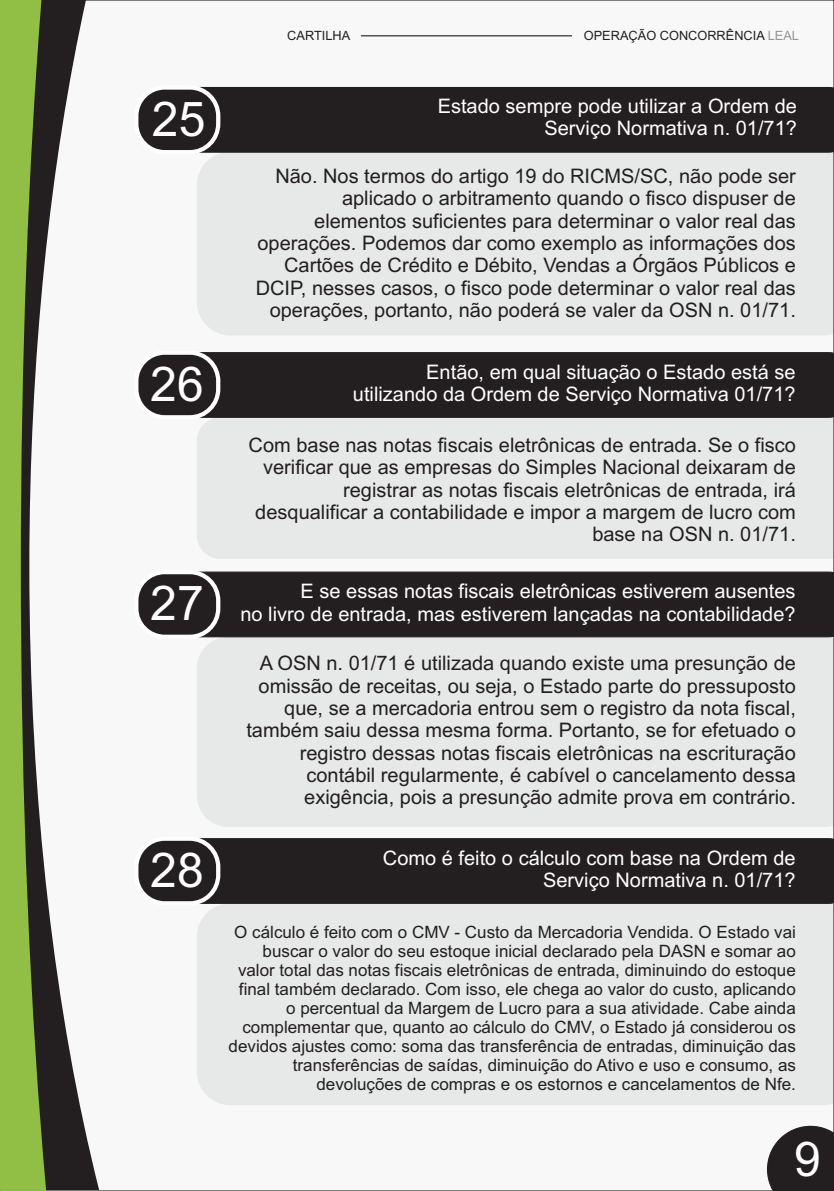
<style>
.page{position:relative;width:834px;height:1191px;background:#fff}
.page>*{position:absolute;margin:0;border:0;box-sizing:border-box;transform-origin:0 0}
.t1{font:48px "Arial";color:#fff}
.t2{font:20px/22.4px "Arial";color:#231f20;text-align:right}
.t3{font:20px/22.4px "Arial";color:#fff;text-align:right}
.t4{font:17px/19px "Arial";color:#231f20;text-align:right}
.t5{font:12.8px "Arial";color:#231f20}
.s1{color:#949698}
</style>
<div class="page">
<div style="left:0;top:0;width:833px;height:1191px;background:#f8f8f9"></div>
<svg style="left:767px;top:1125px;width:64px;height:64px;background:#3e3a3b"></svg>
<div style="left:197px;top:153px;width:634px;height:182px;background:#e7e8e8"></div>
<div style="left:201px;top:87px;width:630px;height:66px;background:#231f20"></div>
<div style="left:134px;top:85px;width:86px;height:69px;background:#231f20;border:4px solid #fff;border-radius:28px"></div>
<div style="left:197px;top:418px;width:634px;height:141px;background:#e7e8e8"></div>
<div style="left:201px;top:352px;width:630px;height:66px;background:#231f20"></div>
<div style="left:134px;top:350px;width:86px;height:69px;background:#231f20;border:4px solid #fff;border-radius:28px"></div>
<div style="left:197px;top:637px;width:634px;height:190px;background:#e7e8e8"></div>
<div style="left:201px;top:571px;width:630px;height:66px;background:#231f20"></div>
<div style="left:134px;top:570px;width:86px;height:69px;background:#231f20;border:4px solid #fff;border-radius:28px"></div>
<div style="left:197px;top:904px;width:634px;height:201px;background:#e7e8e8"></div>
<div style="left:201px;top:838px;width:630px;height:66px;background:#231f20"></div>
<div style="left:134px;top:836px;width:86px;height:69px;background:#231f20;border:4px solid #fff;border-radius:28px"></div>
<hr style="left:361px;top:35px;width:211px;height:1px;background:#231f20">
<svg style="left:46px;top:0;width:53px;height:1190px"></svg>
<svg style="left:0;top:0;width:46px;height:1190px;background:#819d53"></svg>
<p class="t5" style="left:287px;top:31px;width:64px">CARTILHA</p>
<p class="t5" style="left:583px;top:31px;width:217px">OPERAÇÃO CONCORRÊNCIA <span class="s1">LEAL</span></p>
<h1 class="t1" style="left:152px;top:101px;width:55px">25</h1>
<p class="t3" style="left:437px;top:97px;width:361px">Estado sempre pode utilizar a Ordem de<br>Serviço Normativa n. 01/71?</p>
<p class="t2" style="left:255px;top:166px;width:541px">Não. Nos termos do artigo 19 do RICMS/SC, não pode ser aplicado o arbitramento quando o fisco dispuser de elementos suficientes para determinar o valor real das operações. Podemos dar como exemplo as informações dos Cartões de Crédito e Débito, Vendas a Órgãos Públicos e DCIP, nesses casos, o fisco pode determinar o valor real das operações, portanto, não poderá se valer da OSN n. 01/71.</p>
<h1 class="t1" style="left:150px;top:366px;width:55px">26</h1>
<p class="t3" style="left:353px;top:362px;width:444px">Então, em qual situação o Estado está se utilizando da Ordem de Serviço Normativa 01/71?</p>
<p class="t2" style="left:248px;top:435px;width:548px">Com base nas notas fiscais eletrônicas de entrada. Se o fisco verificar que as empresas do Simples Nacional deixaram de registrar as notas fiscais eletrônicas de entrada, irá desqualificar a contabilidade e impor a margem de lucro com base na OSN n. 01/71.</p>
<h1 class="t1" style="left:150px;top:585px;width:55px">27</h1>
<p class="t3" style="left:240px;top:582px;width:556px">E se essas notas fiscais eletrônicas estiverem ausentes<br>no livro de entrada, mas estiverem lançadas na contabilidade?</p>
<p class="t2" style="left:246px;top:654px;width:551px">A OSN n. 01/71 é utilizada quando existe uma presunção de omissão de receitas, ou seja, o Estado parte do pressuposto que, se a mercadoria entrou sem o registro da nota fiscal, também saiu dessa mesma forma. Portanto, se for efetuado o registro dessas notas fiscais eletrônicas na escrituração contábil regularmente, é cabível o cancelamento dessa exigência, pois a presunção admite prova em contrário.</p>
<h1 class="t1" style="left:150px;top:852px;width:55px">28</h1>
<p class="t3" style="left:383px;top:848px;width:414px">Como é feito o cálculo com base na Ordem de<br>Serviço Normativa n. 01/71?</p>
<p class="t4" style="left:228px;top:923px;width:568px">O cálculo é feito com o CMV - Custo da Mercadoria Vendida. O Estado vai buscar o valor do seu estoque inicial declarado pela DASN e somar ao valor total das notas fiscais eletrônicas de entrada, diminuindo do estoque final também declarado. Com isso, ele chega ao valor do custo, aplicando o percentual da Margem de Lucro para a sua atividade. Cabe ainda complementar que, quanto ao cálculo do CMV, o Estado já considerou os devidos ajustes como: soma das transferência de entradas, diminuição das transferências de saídas, diminuição do Ativo e uso e consumo, as devoluções de compras e os estornos e cancelamentos de Nfe.</p>
<h1 class="t1" style="left:794px;top:1141px;width:28px">9</h1>
</div>
